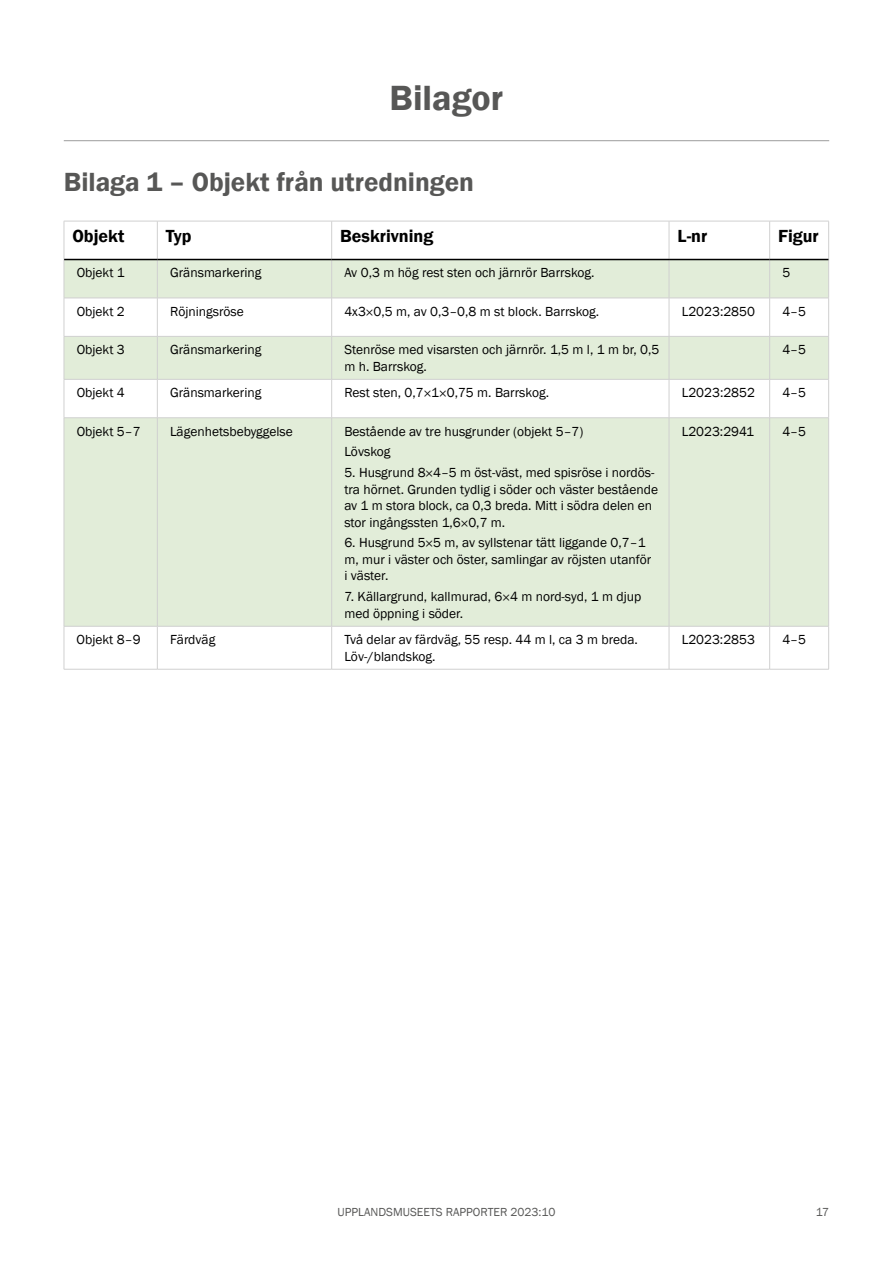
<style>
.page{position:relative;width:893px;height:1263px;background:#fff}
.page>*{position:absolute;margin:0;border:0;box-sizing:border-box;transform-origin:0 0}
.t1{font:600 36px "Franklin Gothic";color:#575756}
.t2{font:600 27px "Franklin Gothic";color:#575756}
.t3{font:600 18px "Franklin Gothic";color:#000}
.t4{font:13.5px/16.5px "Franklin Gothic";color:#000}
.t5{font:12px "Franklin Gothic";color:#575756}
.s1{font-family:"ITC Garamond Std";font-weight:300}
</style>
<div class="page">
<svg style="left:65px;top:260px;width:763px;height:366px;fill:#e2edd9"></svg>
<hr style="left:64px;top:221px;width:93px;height:1px;background:#d0d0d0">
<hr style="left:64px;top:221px;width:1px;height:38px;background:#d0d0d0">
<hr style="left:157px;top:221px;width:175px;height:1px;background:#d0d0d0">
<hr style="left:157px;top:221px;width:1px;height:38px;background:#d0d0d0">
<hr style="left:332px;top:221px;width:337px;height:1px;background:#d0d0d0">
<hr style="left:331px;top:221px;width:1px;height:38px;background:#d0d0d0">
<hr style="left:669px;top:221px;width:101px;height:1px;background:#d0d0d0">
<hr style="left:669px;top:221px;width:1px;height:38px;background:#d0d0d0">
<hr style="left:770px;top:221px;width:59px;height:1px;background:#d0d0d0">
<hr style="left:769px;top:221px;width:1px;height:38px;background:#d0d0d0">
<hr style="left:828px;top:221px;width:1px;height:38px;background:#d0d0d0">
<hr style="left:64px;top:259px;width:1px;height:39px;background:#d0d0d0">
<hr style="left:157px;top:260px;width:1px;height:38px;background:#d0d0d0">
<hr style="left:331px;top:260px;width:1px;height:38px;background:#d0d0d0">
<hr style="left:669px;top:260px;width:1px;height:38px;background:#d0d0d0">
<hr style="left:769px;top:260px;width:1px;height:38px;background:#d0d0d0">
<hr style="left:828px;top:259px;width:1px;height:39px;background:#d0d0d0">
<hr style="left:64px;top:298px;width:93px;height:1px;background:#d0d0d0">
<hr style="left:64px;top:298px;width:1px;height:38px;background:#d0d0d0">
<hr style="left:157px;top:298px;width:175px;height:1px;background:#d0d0d0">
<hr style="left:157px;top:298px;width:1px;height:38px;background:#d0d0d0">
<hr style="left:332px;top:298px;width:337px;height:1px;background:#d0d0d0">
<hr style="left:331px;top:298px;width:1px;height:38px;background:#d0d0d0">
<hr style="left:669px;top:298px;width:101px;height:1px;background:#d0d0d0">
<hr style="left:669px;top:298px;width:1px;height:38px;background:#d0d0d0">
<hr style="left:770px;top:298px;width:59px;height:1px;background:#d0d0d0">
<hr style="left:769px;top:298px;width:1px;height:38px;background:#d0d0d0">
<hr style="left:828px;top:298px;width:1px;height:38px;background:#d0d0d0">
<hr style="left:64px;top:336px;width:93px;height:1px;background:#d0d0d0">
<hr style="left:64px;top:337px;width:1px;height:42px;background:#d0d0d0">
<hr style="left:157px;top:336px;width:175px;height:1px;background:#d0d0d0">
<hr style="left:157px;top:337px;width:1px;height:42px;background:#d0d0d0">
<hr style="left:332px;top:336px;width:337px;height:1px;background:#d0d0d0">
<hr style="left:331px;top:337px;width:1px;height:42px;background:#d0d0d0">
<hr style="left:669px;top:336px;width:101px;height:1px;background:#d0d0d0">
<hr style="left:669px;top:337px;width:1px;height:42px;background:#d0d0d0">
<hr style="left:770px;top:336px;width:59px;height:1px;background:#d0d0d0">
<hr style="left:769px;top:337px;width:1px;height:42px;background:#d0d0d0">
<hr style="left:828px;top:337px;width:1px;height:42px;background:#d0d0d0">
<hr style="left:64px;top:379px;width:93px;height:1px;background:#d0d0d0">
<hr style="left:64px;top:379px;width:1px;height:39px;background:#d0d0d0">
<hr style="left:157px;top:379px;width:175px;height:1px;background:#d0d0d0">
<hr style="left:157px;top:379px;width:1px;height:39px;background:#d0d0d0">
<hr style="left:332px;top:379px;width:337px;height:1px;background:#d0d0d0">
<hr style="left:331px;top:379px;width:1px;height:39px;background:#d0d0d0">
<hr style="left:669px;top:379px;width:101px;height:1px;background:#d0d0d0">
<hr style="left:669px;top:379px;width:1px;height:39px;background:#d0d0d0">
<hr style="left:770px;top:379px;width:59px;height:1px;background:#d0d0d0">
<hr style="left:769px;top:379px;width:1px;height:39px;background:#d0d0d0">
<hr style="left:828px;top:379px;width:1px;height:39px;background:#d0d0d0">
<hr style="left:64px;top:417px;width:93px;height:1px;background:#d0d0d0">
<hr style="left:64px;top:418px;width:1px;height:208px;background:#d0d0d0">
<hr style="left:157px;top:417px;width:175px;height:1px;background:#d0d0d0">
<hr style="left:157px;top:418px;width:1px;height:208px;background:#d0d0d0">
<hr style="left:332px;top:417px;width:337px;height:1px;background:#d0d0d0">
<hr style="left:331px;top:418px;width:1px;height:208px;background:#d0d0d0">
<hr style="left:669px;top:417px;width:101px;height:1px;background:#d0d0d0">
<hr style="left:669px;top:418px;width:1px;height:208px;background:#d0d0d0">
<hr style="left:770px;top:417px;width:59px;height:1px;background:#d0d0d0">
<hr style="left:769px;top:418px;width:1px;height:208px;background:#d0d0d0">
<hr style="left:828px;top:418px;width:1px;height:208px;background:#d0d0d0">
<hr style="left:64px;top:626px;width:93px;height:1px;background:#d0d0d0">
<hr style="left:64px;top:626px;width:1px;height:43px;background:#d0d0d0">
<hr style="left:157px;top:626px;width:175px;height:1px;background:#d0d0d0">
<hr style="left:157px;top:626px;width:1px;height:43px;background:#d0d0d0">
<hr style="left:332px;top:626px;width:337px;height:1px;background:#d0d0d0">
<hr style="left:331px;top:626px;width:1px;height:43px;background:#d0d0d0">
<hr style="left:669px;top:626px;width:101px;height:1px;background:#d0d0d0">
<hr style="left:669px;top:626px;width:1px;height:43px;background:#d0d0d0">
<hr style="left:770px;top:626px;width:59px;height:1px;background:#d0d0d0">
<hr style="left:769px;top:626px;width:1px;height:43px;background:#d0d0d0">
<hr style="left:828px;top:626px;width:1px;height:43px;background:#d0d0d0">
<hr style="left:64px;top:669px;width:93px;height:1px;background:#d0d0d0">
<hr style="left:157px;top:669px;width:175px;height:1px;background:#d0d0d0">
<hr style="left:332px;top:669px;width:337px;height:1px;background:#d0d0d0">
<hr style="left:669px;top:669px;width:101px;height:1px;background:#d0d0d0">
<hr style="left:770px;top:669px;width:59px;height:1px;background:#d0d0d0">
<hr style="left:64px;top:259px;width:93px;height:1px;background:#000">
<hr style="left:157px;top:259px;width:175px;height:1px;background:#000">
<hr style="left:332px;top:259px;width:337px;height:1px;background:#000">
<hr style="left:669px;top:259px;width:101px;height:1px;background:#000">
<hr style="left:770px;top:259px;width:58px;height:1px;background:#000">
<hr style="left:64px;top:140px;width:765px;height:1px;background:#9d9d9c">
<h1 class="t1" style="left:390px;top:76px;width:115px">Bilagor</h1>
<h2 class="t2" style="left:64px;top:165px;width:412px">Bilaga 1 – Objekt från utredningen</h2>
<h3 class="t3" style="left:72px;top:225px;width:53px">Objekt</h3>
<h3 class="t3" style="left:166px;top:225px;width:27px">Typ</h3>
<h3 class="t3" style="left:340px;top:225px;width:95px">Beskrivning</h3>
<h3 class="t3" style="left:677px;top:225px;width:31px">L-nr</h3>
<h3 class="t3" style="left:778px;top:225px;width:42px">Figur</h3>
<p class="t4" style="left:77px;top:265px;width:50px">Objekt 1</p>
<p class="t4" style="left:170px;top:265px;width:93px">Gränsmarkering</p>
<p class="t4" style="left:344px;top:265px;width:252px">Av 0,3 m hög rest sten och järnrör Barrskog.</p>
<p class="t4" style="left:782px;top:265px;width:9px">5</p>
<p class="t4" style="left:77px;top:303px;width:50px">Objekt 2</p>
<p class="t4" style="left:170px;top:303px;width:75px">Röjningsröse</p>
<p class="t4" style="left:344px;top:303px;width:256px">4x3<span class="s1">×</span>0,5 m, av 0,3–0,8 m st block. Barrskog.</p>
<p class="t4" style="left:682px;top:303px;width:75px">L2023:2850</p>
<p class="t4" style="left:782px;top:303px;width:25px">4–5</p>
<p class="t4" style="left:77px;top:342px;width:50px">Objekt 3</p>
<p class="t4" style="left:170px;top:342px;width:93px">Gränsmarkering</p>
<p class="t4" style="left:344px;top:342px;width:316px">Stenröse med visarsten och järnrör. 1,5 m l, 1 m br, 0,5 m h. Barrskog.</p>
<p class="t4" style="left:782px;top:342px;width:25px">4–5</p>
<p class="t4" style="left:77px;top:385px;width:50px">Objekt 4</p>
<p class="t4" style="left:170px;top:385px;width:93px">Gränsmarkering</p>
<p class="t4" style="left:344px;top:385px;width:206px">Rest sten, 0,7<span class="s1">×</span>1<span class="s1">×</span>0,75 m. Barrskog.</p>
<p class="t4" style="left:682px;top:385px;width:75px">L2023:2852</p>
<p class="t4" style="left:782px;top:385px;width:25px">4–5</p>
<p class="t4" style="left:77px;top:423px;width:65px">Objekt 5–7</p>
<p class="t4" style="left:170px;top:423px;width:124px">Lägenhetsbebyggelse</p>
<p class="t4" style="left:344px;top:421px;width:241px;line-height:20.7px">Bestående av tre husgrunder (objekt 5–7)<br>Lövskog</p>
<p class="t4" style="left:344px;top:465px;width:315px">5. Husgrund 8<span class="s1">×</span>4–5 m öst-väst, med spisröse i nordös&shy;tra hörnet. Grunden tydlig i söder och väster bestående av 1 m stora block, ca 0,3 breda. Mitt i södra delen en stor ingångssten 1,6<span class="s1">×</span>0,7 m.</p>
<p class="t4" style="left:344px;top:535px;width:308px">6. Husgrund 5<span class="s1">×</span>5 m, av syllstenar tätt liggande 0,7–1 m, mur i väster och öster, samlingar av röjsten utanför i väster.</p>
<p class="t4" style="left:344px;top:589px;width:299px">7. Källargrund, kallmurad, 6<span class="s1">×</span>4 m nord-syd, 1 m djup med öppning i söder.</p>
<p class="t4" style="left:682px;top:423px;width:74px">L2023:2941</p>
<p class="t4" style="left:782px;top:423px;width:25px">4–5</p>
<p class="t4" style="left:77px;top:632px;width:65px">Objekt 8–9</p>
<p class="t4" style="left:170px;top:632px;width:47px">Färdväg</p>
<p class="t4" style="left:344px;top:632px;width:295px">Två delar av färdväg, 55 resp. 44 m l, ca 3 m breda.<br>Löv-/blandskog.</p>
<p class="t4" style="left:682px;top:632px;width:75px">L2023:2853</p>
<p class="t4" style="left:782px;top:632px;width:25px">4–5</p>
<p class="t5" style="left:338px;top:1205px;width:219px">UPPLANDSMUSEETS RAPPORTER 2023:10</p>
<p class="t5" style="left:816px;top:1205px;width:15px">17</p>
</div>
